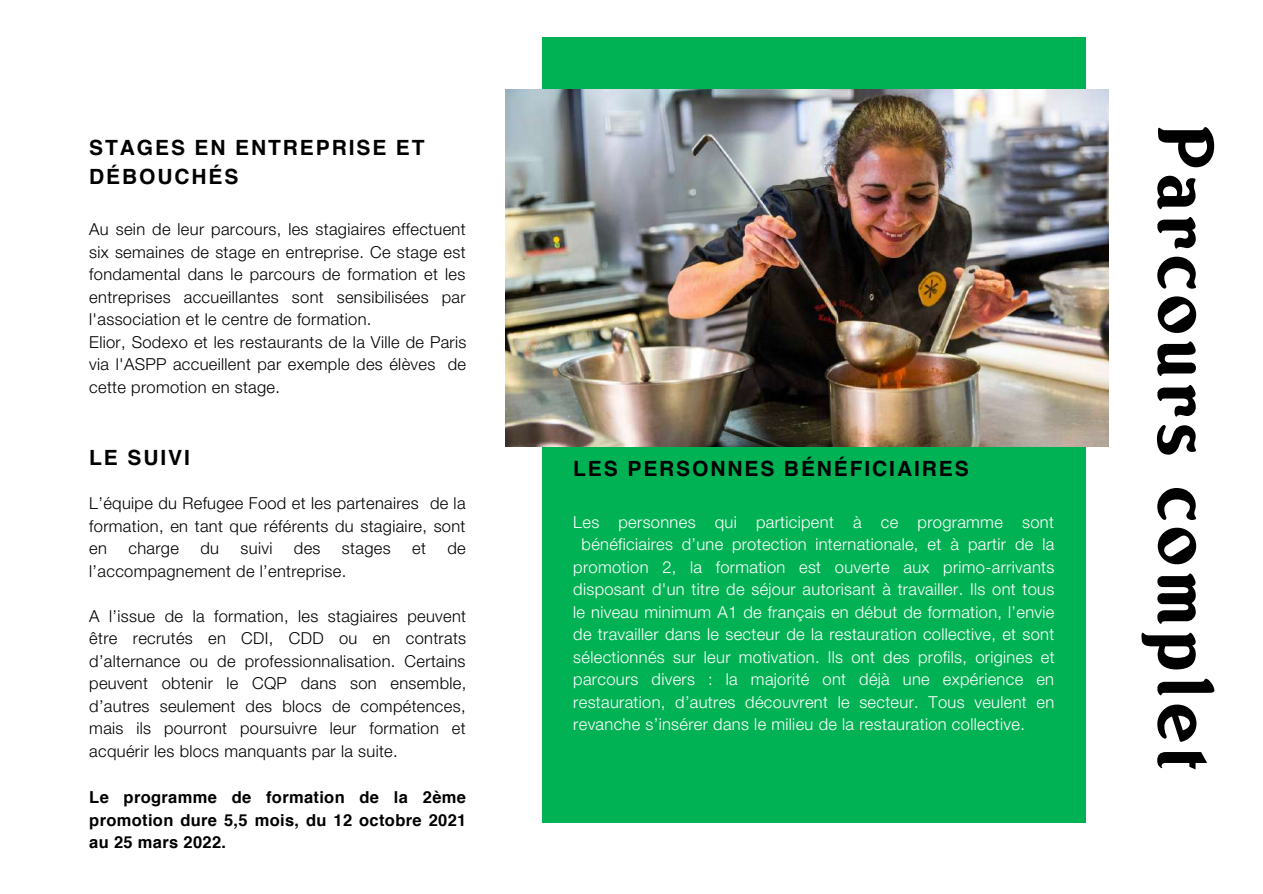
<style>
.page{position:relative;width:1263px;height:894px;background:#fff}
.page>*{position:absolute;margin:0;border:0;box-sizing:border-box;transform-origin:0 0}
.t1{font:72.9px "Norton";letter-spacing:.06em;color:#000}
.t2{font:700 21px/29.2px "Helvetica";letter-spacing:.09em;color:#000}
.t3{font:300 16.5px/22.5px "Helvetica Neue LT Std";letter-spacing:.02em;color:#000;text-align:justify}
.t4{font:300 16.5px "Helvetica Neue LT Std";letter-spacing:.02em;color:#fff}
.t5{font:700 16.5px/22.5px "Helvetica";letter-spacing:.02em;color:#000;text-align:justify}
</style>
<div class="page">
<div style="left:542px;top:37px;width:543px;height:785px;background:#00b254"></div>
<img style="left:505px;top:89px;width:603px;height:357px">
<p class="t2" style="left:89px;top:134px;width:337px">STAGES EN ENTREPRISE ET<br>DÉBOUCHÉS</p>
<p class="t3" style="left:89px;top:220px;width:379px;text-align:left">Au sein de leur parcours, les stagiaires effectuent six semaines de stage en entreprise. Ce stage est fondamental dans le parcours de formation et les entreprises accueillantes sont sensibilisées par l'association et le centre de formation.<br>Elior, Sodexo et les restaurants de la Ville de Paris via l'ASPP accueillent par exemple des élèves de cette promotion en stage.</p>
<p class="t2" style="left:89px;top:445px;width:102px">LE SUIVI</p>
<p class="t3" style="left:89px;top:494px;width:378px">L’équipe du Refugee Food et les partenaires de la formation, en tant que référents du stagiaire, sont en</p>
<p class="t3" style="left:128px;top:539px;width:52px">charge</p>
<p class="t3" style="left:200px;top:539px;width:20px">du</p>
<p class="t3" style="left:241px;top:539px;width:33px">suivi</p>
<p class="t3" style="left:294px;top:539px;width:28px">des</p>
<p class="t3" style="left:342px;top:539px;width:50px">stages</p>
<p class="t3" style="left:412px;top:539px;width:15px">et</p>
<p class="t3" style="left:447px;top:539px;width:20px">de</p>
<p class="t3" style="left:89px;top:562px;width:258px">l’accompagnement de l’entreprise.</p>
<p class="t3" style="left:89px;top:606px;width:379px">A l’issue de la formation, les stagiaires peuvent être recrutés en CDI, CDD ou en contrats d’alternance ou de professionnalisation. Certains peuvent obtenir le CQP dans son ensemble, d’autres seulement des blocs de compétences, mais ils pourront poursuivre leur formation et acquérir les blocs manquants par la suite.</p>
<p class="t5" style="left:89px;top:787px;width:379px">Le programme de formation de la 2ème promotion dure 5,5 mois, du 12 octobre 2021 au 25 mars 2022.</p>
<p class="t2" style="left:573px;top:456px;width:397px">LES PERSONNES BÉNÉFICIAIRES</p>
<p class="t4" style="left:573px;top:515px;width:482px">Les personnes qui participent à ce programme sont</p>
<p class="t4" style="left:581px;top:538px;width:474px">bénéficiaires d’une protection internationale, et à partir de la</p>
<p class="t4" style="left:573px;top:560px;width:483px">promotion 2, la formation est ouverte aux primo-arrivants</p>
<p class="t4" style="left:573px;top:583px;width:483px">disposant d'un titre de séjour autorisant à travailler. Ils ont tous</p>
<p class="t4" style="left:573px;top:605px;width:483px">le niveau minimum A1 de français en début de formation, l’envie</p>
<p class="t4" style="left:573px;top:628px;width:482px">de travailler dans le secteur de la restauration collective, et sont</p>
<p class="t4" style="left:573px;top:650px;width:483px">sélectionnés sur leur motivation. Ils ont des profils, origines et</p>
<p class="t4" style="left:573px;top:673px;width:482px">parcours divers : la majorité ont déjà une expérience en</p>
<p class="t4" style="left:573px;top:695px;width:482px">restauration, d’autres découvrent le secteur. Tous veulent en</p>
<p class="t4" style="left:573px;top:718px;width:453px">revanche s’insérer dans le milieu de la restauration collective.</p>
<h1 class="t1" style="left:1235px;top:124px;width:648px;rotate:90deg">Parcours complet</h1>
</div>
